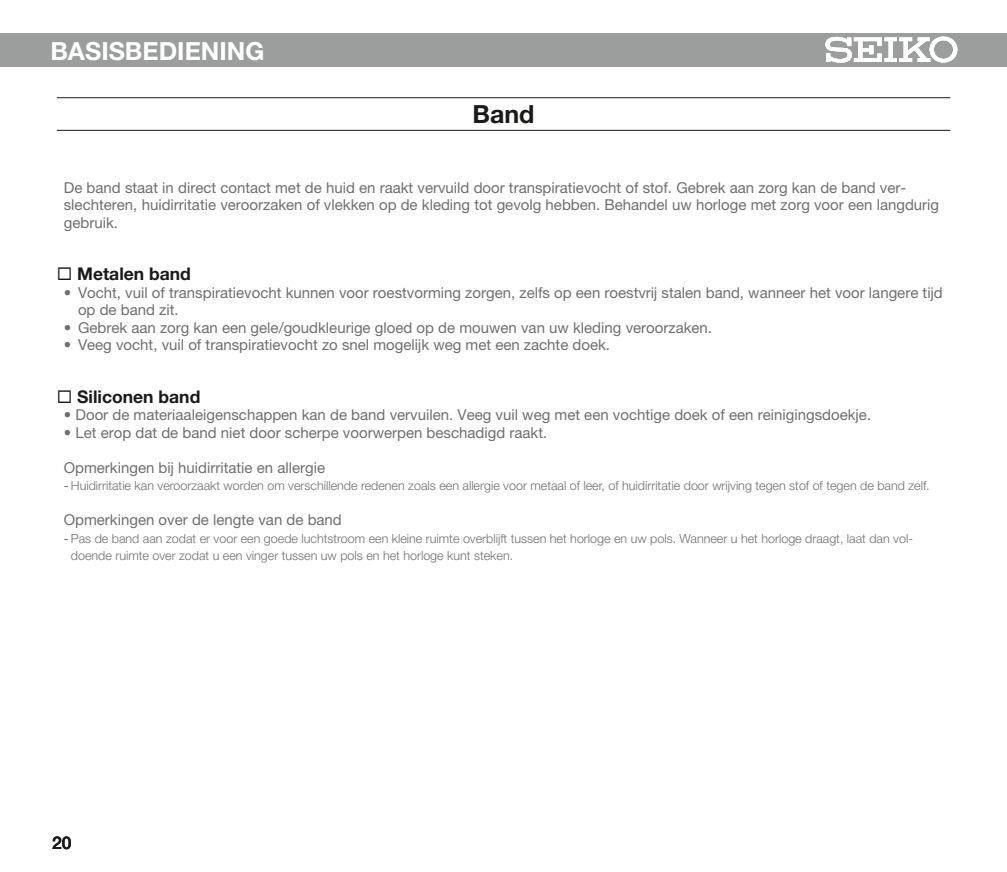
<style>
.page{position:relative;width:1007px;height:872px;background:#fff}
.page>*{position:absolute;margin:0;border:0;box-sizing:border-box;transform-origin:0 0}
.t1{font:700 25px "Helvetica Neue LT Pro";color:#fff}
.t2{font:700 25px "Helvetica Neue LT Pro";color:#1a1a18}
.t3{font:700 17.5px "Helvetica Neue LT Pro";color:#1a1a18}
.t4{font:500 17.5px "Helvetica Neue LT Pro";color:#1a1a18}
.t5{font:15px/17.5px "Helvetica Neue LT Pro";color:#6f6f6e}
.t6{font:300 12.5px/17.5px "Helvetica Neue LT Pro";color:#6f6f6e}
.s1{font-weight:400}
</style>
<div class="page">
<div style="left:0;top:33px;width:1006px;height:33px;background:#9c9d9d"></div>
<svg style="left:825px;top:37px;width:132px;height:26px"></svg>
<hr style="left:57px;top:97px;width:893px;height:1px;background:#1a1a18">
<hr style="left:57px;top:130px;width:893px;height:1px;background:#1a1a18">
<h1 class="t1" style="left:50px;top:36px;width:215px">BASISBEDIENING</h1>
<h1 class="t2" style="left:472px;top:98px;width:64px">Band</h1>
<p class="t5" style="left:64px;top:178px;width:876px">De band staat in direct contact met de huid en raakt vervuild door transpiratievocht of stof. Gebrek aan zorg kan de band ver&shy;slechteren, huidirritatie veroorzaken of vlekken op de kleding tot gevolg hebben. Behandel uw horloge met zorg voor een langdurig gebruik.</p>
<p class="t3" style="left:57px;top:263px;width:136px">◻ Metalen band</p>
<p class="t5" style="left:78px;top:283px;width:866px;text-indent:-14px">• Vocht, vuil of transpiratievocht kunnen voor roestvorming zorgen, zelfs op een roestvrĳ stalen band, wanneer het voor langere tĳd op de band zit.</p>
<p class="t5" style="left:64px;top:318px;width:649px">• Gebrek aan zorg kan een gele/goudkleurige gloed op de mouwen van uw kleding veroorzaken.</p>
<p class="t5" style="left:64px;top:336px;width:547px">• Veeg vocht, vuil of transpiratievocht zo snel mogelĳk weg met een zachte doek.</p>
<p class="t3" style="left:57px;top:385px;width:145px">◻ Siliconen band</p>
<p class="t5" style="left:64px;top:406px;width:808px">• Door de materiaaleigenschappen kan de band vervuilen. Veeg vuil weg met een vochtige doek of een reinigingsdoekje.</p>
<p class="t5" style="left:64px;top:423px;width:485px">• Let erop dat de band niet door scherpe voorwerpen beschadigd raakt.</p>
<p class="t5" style="left:64px;top:458px;width:263px">Opmerkingen bĳ huidirritatie en allergie</p>
<p class="t6" style="left:64px;top:477px;width:867px"><span class="s1">-</span> Huidirritatie kan veroorzaakt worden om verschillende redenen zoals een allergie voor metaal of leer, of huidirritatie door wrĳving tegen stof of tegen de band zelf.</p>
<p class="t5" style="left:64px;top:511px;width:279px">Opmerkingen over de lengte van de band</p>
<p class="t6" style="left:71px;top:529px;width:843px;text-indent:-7px"><span class="s1">-</span> Pas de band aan zodat er voor een goede luchtstroom een kleine ruimte overblĳft tussen het horloge en uw pols. Wanneer u het horloge draagt, laat dan vol&shy;doende ruimte over zodat u een vinger tussen uw pols en het horloge kunt steken.</p>
<p class="t4" style="left:52px;top:832px;width:21px">20</p>
</div>
